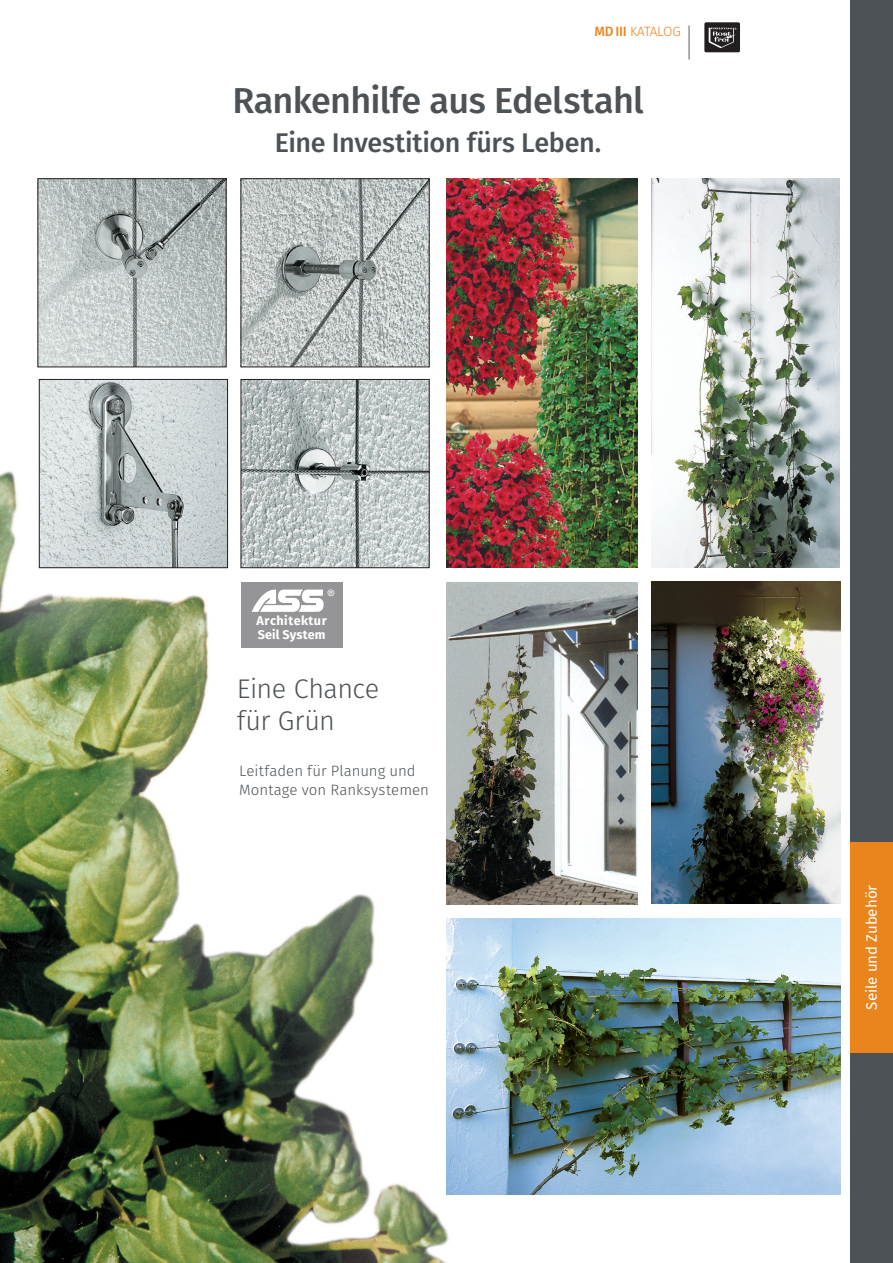
<style>
.page{position:relative;width:893px;height:1263px;background:#fff}
.page>*{position:absolute;margin:0;border:0;box-sizing:border-box;transform-origin:0 0}
.t1{font:500 36px "Fira Sans";letter-spacing:-.02em;color:#4d5256}
.t2{font:500 27px "Fira Sans";letter-spacing:-.015em;color:#4d5256}
.t3{font:300 27px/32.4px "Fira Sans";letter-spacing:-.02em;color:#4d5256}
.t4{font:300 15px/19.5px "Fira Sans";color:#4d5256}
.t5{font:15px "Fira Sans";color:#fff}
.t6{font:300 13.5px "Fira Sans";letter-spacing:-.02em;color:#ea851d}
.t7{font:700 12.75px/13.5px "Fira Sans";letter-spacing:.035em;color:#fff}
.t8{font:500 9px "Helvetica Neue";color:#fff}
.s1{font-weight:500}
</style>
<div class="page">
<div style="left:850px;top:0;width:43px;height:1263px;background:#4d5256"></div>
<div style="left:850px;top:842px;width:43px;height:210px;background:#ea851d"></div>
<hr style="left:689px;top:26px;width:1px;height:34px;background:#595d60">
<img style="left:0;top:468px;width:495px;height:795px">
<img style="left:447px;top:919px;width:393px;height:275px">
<img style="left:652px;top:582px;width:188px;height:322px">
<img style="left:447px;top:583px;width:190px;height:321px">
<img style="left:651px;top:179px;width:189px;height:389px">
<img style="left:447px;top:179px;width:190px;height:389px">
<div style="left:241px;top:582px;width:101px;height:66px;background:#959597"></div>
<img style="left:251px;top:589px;width:73px;height:23px">
<img style="left:40px;top:180px;width:184px;height:185px">
<div style="left:229px;top:357px;width:188px;height:188px;background:#fff"></div>
<img style="left:243px;top:180px;width:184px;height:185px">
<div style="left:241px;top:178px;width:188px;height:189px;border:1px solid #231f20"></div>
<img style="left:41px;top:381px;width:185px;height:185px">
<div style="left:39px;top:379px;width:189px;height:189px;border:1px solid #231f20"></div>
<img style="left:243px;top:381px;width:184px;height:185px">
<div style="left:241px;top:379px;width:188px;height:189px;border:1px solid #231f20"></div>
<div style="left:704px;top:22px;width:36px;height:30px;background:#231f20;border-radius:2px"></div>
<img style="left:708px;top:27px;width:29px;height:22px">
<p class="t6" style="left:594px;top:21px;width:88px"><span class="s1">MDIII</span> KATALOG</p>
<h1 class="t1" style="left:232px;top:71px;width:413px">Rankenhilfe aus Edelstahl</h1>
<h2 class="t2" style="left:275px;top:120px;width:328px">Eine Investition fürs Leben.</h2>
<p class="t8" style="left:327px;top:588px;width:9px">®</p>
<p class="t7" style="left:257px;top:613px;width:72px">Architektur<br>Seil System</p>
<h2 class="t3" style="left:237px;top:672px;width:144px">Eine Chance für Grün</h2>
<p class="t4" style="left:239px;top:760px;width:191px">Leitfaden für Planung und<br>Montage von Ranksystemen</p>
<p class="t5" style="left:860px;top:1009px;width:126px;rotate:-90deg">Seile und Zubehör</p>
</div>
